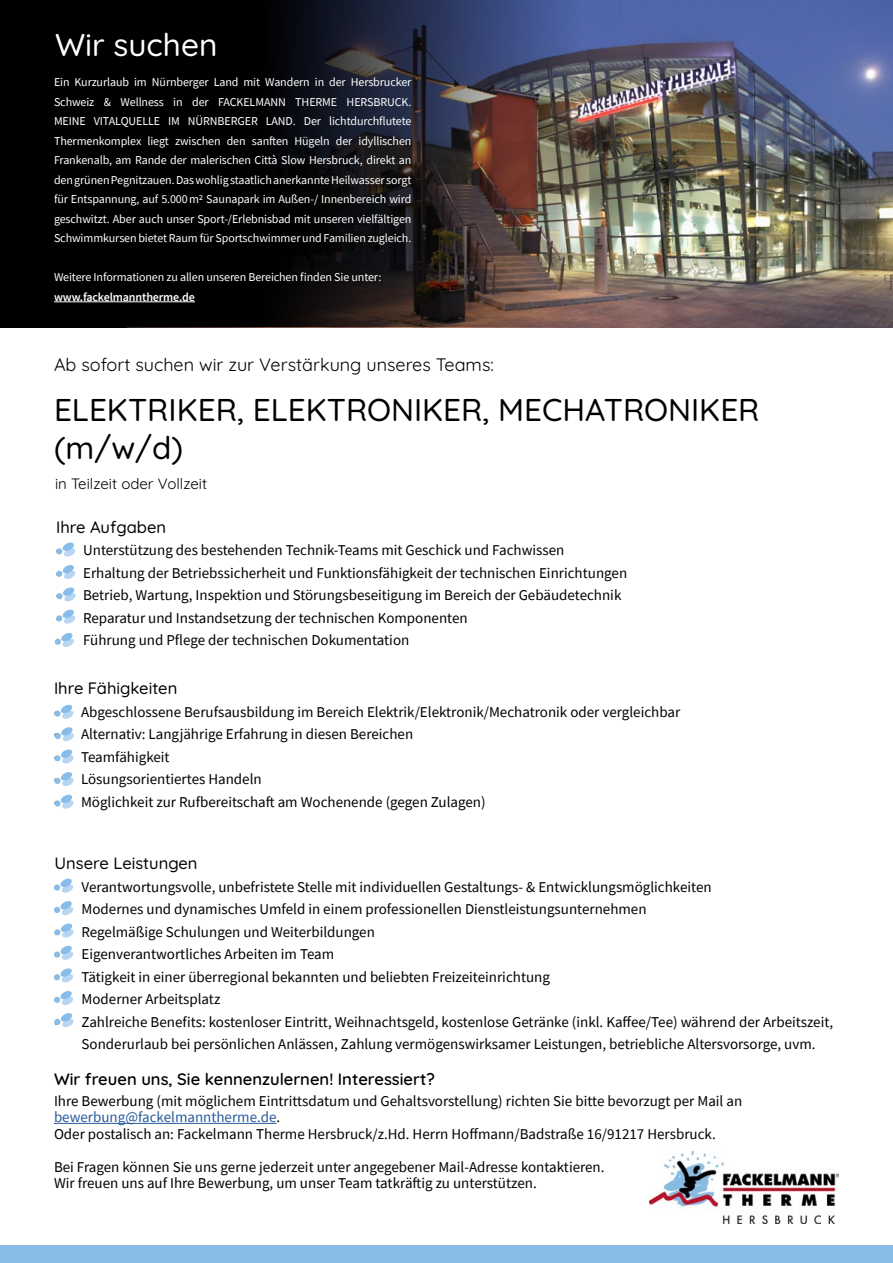
<style>
.page{position:relative;width:893px;height:1263px;background:#fff}
.page>*{position:absolute;margin:0;border:0;box-sizing:border-box;transform-origin:0 0}
.t1{font:500 31.5px/37.8px "Quicksand";color:#000}
.t2{font:500 31.5px "Quicksand";color:#fff}
.t3{font:18px "Quicksand";color:#000}
.t4{font:600 16.5px "Quicksand";color:#000}
.t5{font:500 16.5px "Quicksand";color:#000}
.t6{font:15px/22.5px "Source Sans Pro";color:#000}
.t7{font:15px "Source Sans Pro";color:#275b9b}
.t8{font:15px "Quicksand";color:#000}
.t9{font:12px/19.5px "Source Sans Pro";letter-spacing:-.01em;color:#fff;text-align:justify}
.t10{font:600 12px "Source Sans Pro";letter-spacing:-.01em;color:#fff}
.s1{color:#000}
</style>
<div class="page">
<img style="left:649px;top:1152px;width:190px;height:72px">
<hr style="left:54px;top:1123px;width:222px;height:1px;background:#275b9b">
<div style="left:0;top:1246px;width:893px;height:17px;background:#88bce7"></div>
<img style="left:128px;top:0;width:765px;height:327px">
<img style="left:1px;top:1px;width:621px;height:326px">
<hr style="left:54px;top:301px;width:141px;height:1px;background:#fff">
<svg style="left:54px;top:878px;width:19px;height:15px"></svg>
<svg style="left:56px;top:542px;width:20px;height:15px"></svg>
<svg style="left:54px;top:710px;width:7px;height:7px"></svg>
<svg style="left:60px;top:704px;width:14px;height:15px"></svg>
<svg style="left:54px;top:901px;width:19px;height:14px"></svg>
<svg style="left:56px;top:565px;width:20px;height:14px"></svg>
<svg style="left:55px;top:727px;width:19px;height:15px"></svg>
<div style="left:54px;top:929px;width:7px;height:6px;background:#87bde8;border-radius:50%"></div>
<svg style="left:60px;top:923px;width:14px;height:15px"></svg>
<div style="left:56px;top:593px;width:7px;height:6px;background:#87bde8;border-radius:50%"></div>
<svg style="left:62px;top:587px;width:14px;height:15px"></svg>
<div style="left:54px;top:755px;width:7px;height:6px;background:#87bde8;border-radius:50%"></div>
<svg style="left:60px;top:749px;width:14px;height:15px"></svg>
<div style="left:54px;top:951px;width:6px;height:7px;background:#87bde8;border-radius:50%"></div>
<svg style="left:60px;top:945px;width:13px;height:15px"></svg>
<svg style="left:56px;top:609px;width:20px;height:15px"></svg>
<svg style="left:55px;top:633px;width:19px;height:14px"></svg>
<div style="left:54px;top:778px;width:7px;height:6px;background:#87bde8;border-radius:50%"></div>
<svg style="left:60px;top:772px;width:14px;height:14px"></svg>
<svg style="left:54px;top:968px;width:19px;height:15px"></svg>
<div style="left:54px;top:800px;width:7px;height:6px;background:#87bde8;border-radius:50%"></div>
<svg style="left:60px;top:794px;width:14px;height:15px"></svg>
<svg style="left:54px;top:991px;width:19px;height:14px"></svg>
<div style="left:54px;top:1019px;width:7px;height:6px;background:#87bde8;border-radius:50%"></div>
<svg style="left:60px;top:1013px;width:14px;height:14px"></svg>
<p class="t2" style="left:55px;top:21px;width:164px">Wir suchen</p>
<p class="t9" style="left:54px;top:73px;width:359px">Ein Kurzurlaub im Nürnberger Land mit Wandern in der Hersbrucker Schweiz &amp; Wellness in der FACKELMANN THERME HERSBRUCK.<br>MEINE VITALQUELLE IM NÜRNBERGER LAND. Der lichtdurchflutete Thermenkomplex liegt zwischen den sanften Hügeln der idyllischen Frankenalb, am Rande der malerischen Città Slow Hersbruck, direkt an den grünen Pegnitzauen. Das wohlig staatlich anerkannte Heilwasser sorgt für Entspannung, auf 5.000m2 Saunapark im Außen-/ Innenbereich wird geschwitzt. Aber auch unser Sport-/Erlebnisbad mit unseren vielfältigen Schwimmkursen bietet Raum für Sportschwimmer und Familien zugleich.</p>
<p class="t9" style="left:54px;top:268px;width:329px">Weitere Informationen zu allen unseren Bereichen finden Sie unter:</p>
<p class="t10" style="left:54px;top:289px;width:143px">www.fackelmanntherme.de</p>
<p class="t3" style="left:54px;top:351px;width:441px">Ab sofort suchen wir zur Verstärkung unseres Teams:</p>
<p class="t1" style="left:54px;top:388px;width:707px">ELEKTRIKER, ELEKTRONIKER, MECHATRONIKER (m/w/d)</p>
<p class="t8" style="left:55px;top:472px;width:154px">in Teilzeit oder Vollzeit</p>
<p class="t5" style="left:56px;top:514px;width:111px">Ihre Aufgaben</p>
<p class="t6" style="left:56px;top:539px;width:510px">• Unterstützung des bestehenden Technik-Teams mit Geschick und Fachwissen</p>
<p class="t6" style="left:56px;top:561px;width:573px">• Erhaltung der Betriebssicherheit und Funktionsfähigkeit der technischen Einrichtungen</p>
<p class="t6" style="left:56px;top:584px;width:567px">• Betrieb, Wartung, Inspektion und Störungsbeseitigung im Bereich der Gebäudetechnik</p>
<p class="t6" style="left:56px;top:606px;width:413px">• Reparatur und Instandsetzung der technischen Komponenten</p>
<p class="t6" style="left:56px;top:629px;width:355px">• Führung und Pflege der technischen Dokumentation</p>
<p class="t5" style="left:54px;top:676px;width:125px">Ihre Fähigkeiten</p>
<p class="t6" style="left:54px;top:700px;width:628px">• Abgeschlossene Berufsausbildung im Bereich Elektrik/Elektronik/Mechatronik oder vergleichbar</p>
<p class="t6" style="left:54px;top:723px;width:361px">• Alternativ: Langjährige Erfahrung in diesen Bereichen</p>
<p class="t6" style="left:54px;top:745px;width:117px">• Teamfähigkeit</p>
<p class="t6" style="left:54px;top:768px;width:209px">• Lösungsorientiertes Handeln</p>
<p class="t6" style="left:54px;top:790px;width:433px">• Möglichkeit zur Rufbereitschaft am Wochenende (gegen Zulagen)</p>
<p class="t5" style="left:55px;top:850px;width:144px">Unsere Leistungen</p>
<p class="t6" style="left:55px;top:875px;width:659px">• Verantwortungsvolle, unbefristete Stelle mit individuellen Gestaltungs- &amp; Entwicklungsmöglichkeiten</p>
<p class="t6" style="left:55px;top:898px;width:593px">• Modernes und dynamisches Umfeld in einem professionellen Dienstleistungsunternehmen</p>
<p class="t6" style="left:55px;top:920px;width:322px">• Regelmäßige Schulungen und Weiterbildungen</p>
<p class="t6" style="left:55px;top:943px;width:281px">• Eigenverantwortliches Arbeiten im Team</p>
<p class="t6" style="left:55px;top:965px;width:497px">• Tätigkeit in einer überregional bekannten und beliebten Freizeiteinrichtung</p>
<p class="t6" style="left:55px;top:988px;width:167px">• Moderner Arbeitsplatz</p>
<p class="t6" style="left:82px;top:1010px;width:753px;text-indent:-27px">• Zahlreiche Benefits: kostenloser Eintritt, Weihnachtsgeld, kostenlose Getränke (inkl. Kaffee/Tee) während der Arbeitszeit,<br>Sonderurlaub bei persönlichen Anlässen, Zahlung vermögenswirksamer Leistungen, betriebliche Altersvorsorge, uvm.</p>
<p class="t4" style="left:54px;top:1066px;width:382px">Wir freuen uns, Sie kennenzulernen! Interessiert?</p>
<p class="t6" style="left:54px;top:1089px;width:690px">Ihre Bewerbung (mit möglichem Eintrittsdatum und Gehaltsvorstellung) richten Sie bitte bevorzugt per Mail an</p>
<p class="t7" style="left:54px;top:1108px;width:228px">bewerbung@fackelmanntherme.de<span class="s1">.</span></p>
<p class="t6" style="left:54px;top:1122px;width:663px">Oder postalisch an: Fackelmann Therme Hersbruck/z.Hd. Herrn Hoffmann/Badstraße 16/91217 Hersbruck.</p>
<p class="t6" style="left:54px;top:1155px;width:552px">Bei Fragen können Sie uns gerne jederzeit unter angegebener Mail-Adresse kontaktieren.</p>
<p class="t6" style="left:54px;top:1172px;width:484px">Wir freuen uns auf Ihre Bewerbung, um unser Team tatkräftig zu unterstützen.</p>
</div>
